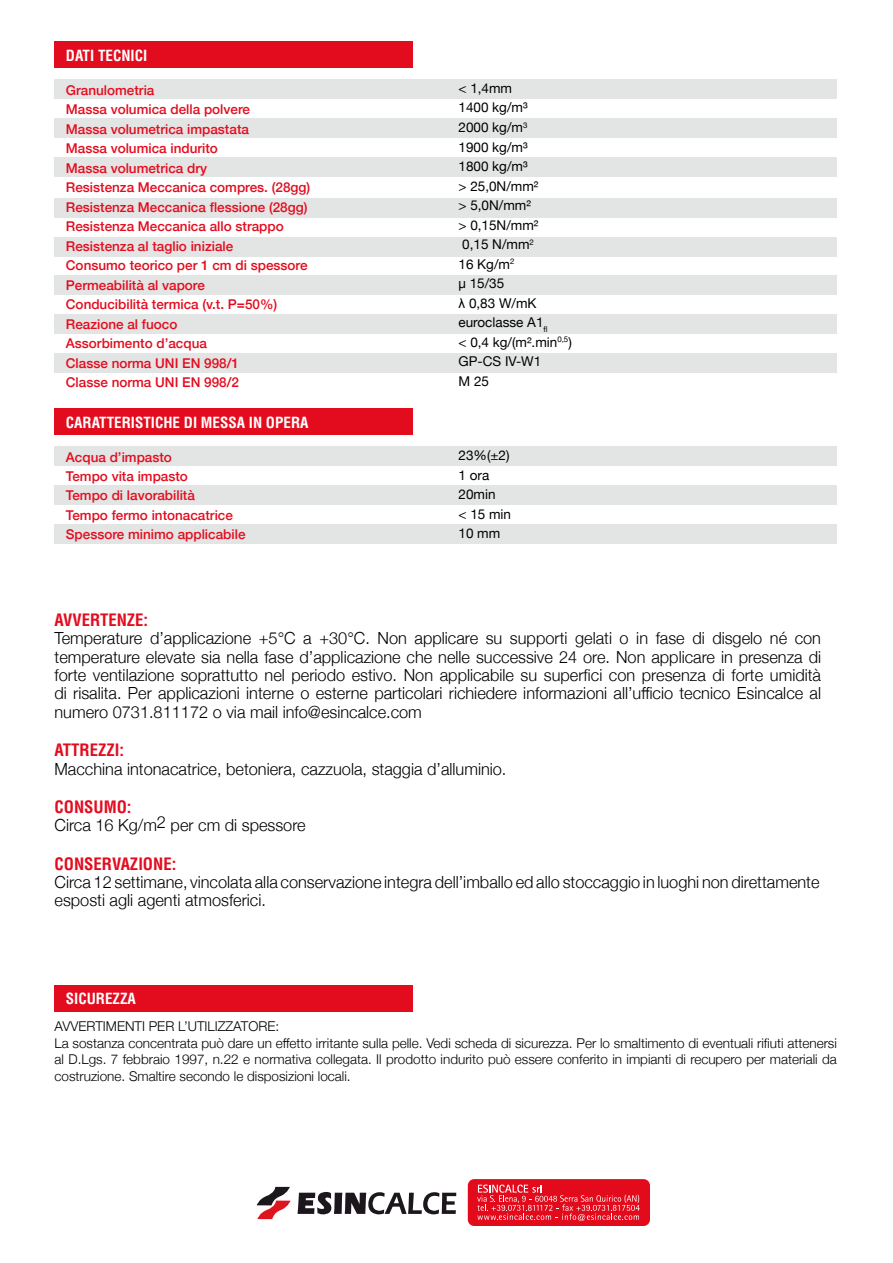
<style>
.page{position:relative;width:893px;height:1263px;background:#fff}
.page>*{position:absolute;margin:0;border:0;box-sizing:border-box;transform-origin:0 0}
.t1{font:300 16.65px/18.3px "Helvetica Neue";color:#000;text-align:justify}
.t2{font:700 condensed 16.65px "Helvetica";color:#e30c1e}
.t3{font:700 condensed 15px "Helvetica";color:#fff}
.t4{font:500 13.5px/19.5px "Helvetica Neue";color:#e30c1e}
.t5{font:300 13.5px/16.5px "Helvetica Neue";color:#000}
.t6{font:13.5px/19.5px "Helvetica Neue";color:#000}
.s1{font-family:"Arial"}
</style>
<div class="page">
<div style="left:55px;top:79px;width:782px;height:20px;background:#e3e4e4"></div>
<div style="left:55px;top:198px;width:782px;height:20px;background:#e3e4e4"></div>
<div style="left:55px;top:446px;width:782px;height:20px;background:#e3e4e4"></div>
<div style="left:55px;top:157px;width:782px;height:20px;background:#e3e4e4"></div>
<div style="left:55px;top:524px;width:782px;height:20px;background:#e3e4e4"></div>
<div style="left:55px;top:118px;width:782px;height:20px;background:#e3e4e4"></div>
<div style="left:55px;top:237px;width:782px;height:20px;background:#e3e4e4"></div>
<div style="left:55px;top:275px;width:782px;height:19px;background:#e3e4e4"></div>
<div style="left:55px;top:314px;width:782px;height:20px;background:#e3e4e4"></div>
<div style="left:55px;top:353px;width:782px;height:19px;background:#e3e4e4"></div>
<div style="left:55px;top:485px;width:782px;height:20px;background:#e3e4e4"></div>
<div style="left:55px;top:985px;width:358px;height:27px;background:#e30c1e"></div>
<div style="left:55px;top:42px;width:358px;height:26px;background:#e30c1e"></div>
<div style="left:55px;top:408px;width:358px;height:27px;background:#e30c1e"></div>
<svg style="left:257px;top:1187px;width:33px;height:32px"></svg>
<svg style="left:298px;top:1192px;width:158px;height:23px"></svg>
<div style="left:468px;top:1179px;width:182px;height:47px;background:#e30a1c;border-radius:6px"></div>
<svg style="left:477px;top:1184px;width:163px;height:37px"></svg>
<p class="t3" style="left:66px;top:46px;width:83px">DATI TECNICI</p>
<p class="t4" style="left:66px;top:79px;width:246px">Granulometria<br>Massa volumica della polvere<br>Massa volumetrica impastata<br>Massa volumica indurito<br>Massa volumetrica dry<br>Resistenza Meccanica compres. (28gg)<br>Resistenza Meccanica flessione (28gg)<br>Resistenza Meccanica allo strappo<br>Resistenza al taglio iniziale<br>Consumo teorico per 1 cm di spessore<br>Permeabilità al vapore<br>Conducibilità termica (v.t. P=50%)<br>Reazione al fuoco<br>Assorbimento d’acqua<br>Classe norma UNI EN 998/1<br>Classe norma UNI EN 998/2</p>
<p class="t3" style="left:66px;top:413px;width:244px">CARATTERISTICHE DI MESSA IN OPERA</p>
<p class="t4" style="left:66px;top:446px;width:181px">Acqua d’impasto<br>Tempo vita impasto<br>Tempo di lavorabilità<br>Tempo fermo intonacatrice<br>Spessore minimo applicabile</p>
<p class="t6" style="left:458px;top:79px;width:115px">&lt; 1,4mm<br>1400 kg/m³<br>2000 kg/m<sup>3<br></sup>1900 kg/m³<br>1800 kg/m³<br>&gt; 25,0N/mm²<br>&gt; 5,0N/mm²<br>&gt; 0,15N/mm²<br>0,15 N/mm<sup>2<br></sup>16 Kg/m<sup>2<br></sup>µ 15/35<br><span class="s1">λ</span> 0,83 W/mK euroclasse A1<sub>fl<br></sub>&lt; 0,4 kg/(m².min<sup>0,5</sup>)<br>GP-CS IV-W1<br>M 25</p>
<p class="t6" style="left:458px;top:446px;width:54px">23%(±2)<br>1 ora<br>20min<br>&lt; 15 min<br>10 mm</p>
<p class="t2" style="left:55px;top:609px;width:95px">AVVERTENZE:</p>
<p class="t1" style="left:55px;top:628px;width:768px">Temperature d’applicazione +5°C a +30°C. Non applicare su supporti gelati o in fase di disgelo né con temperature elevate sia nella fase d’applicazione che nelle successive 24 ore. Non applicare in presenza di forte ventilazione soprattutto nel periodo estivo. Non applicabile su superfici con presenza di forte umidità di risalita. Per applicazioni interne o esterne particolari richiedere informazioni all’ufficio tecnico Esincalce al numero 0731.811172 o via mail info@esincalce.com</p>
<p class="t2" style="left:55px;top:740px;width:71px">ATTREZZI:</p>
<p class="t1" style="left:55px;top:758px;width:453px">Macchina intonacatrice, betoniera, cazzuola, staggia d’alluminio.</p>
<p class="t2" style="left:55px;top:796px;width:78px">CONSUMO:</p>
<p class="t1" style="left:55px;top:815px;width:253px">Circa 16 Kg/m2 per cm di spessore</p>
<p class="t2" style="left:55px;top:853px;width:123px">CONSERVAZIONE:</p>
<p class="t1" style="left:55px;top:872px;width:767px">Circa 12 settimane, vincolata alla conservazione integra dell’imballo ed allo stoccaggio in luoghi non direttamente esposti agli agenti atmosferici.</p>
<p class="t3" style="left:66px;top:989px;width:72px">SICUREZZA</p>
<p class="t5" style="left:55px;top:1017px;width:784px">AVVERTIMENTI PER L’UTILIZZATORE:<br>La sostanza concentrata può dare un effetto irritante sulla pelle. Vedi scheda di sicurezza. Per lo smaltimento di eventuali rifiuti attenersi al D.Lgs. 7 febbraio 1997, n.22 e normativa collegata. Il prodotto indurito può essere conferito in impianti di recupero per materiali da costruzione. Smaltire secondo le disposizioni locali.</p>
</div>
